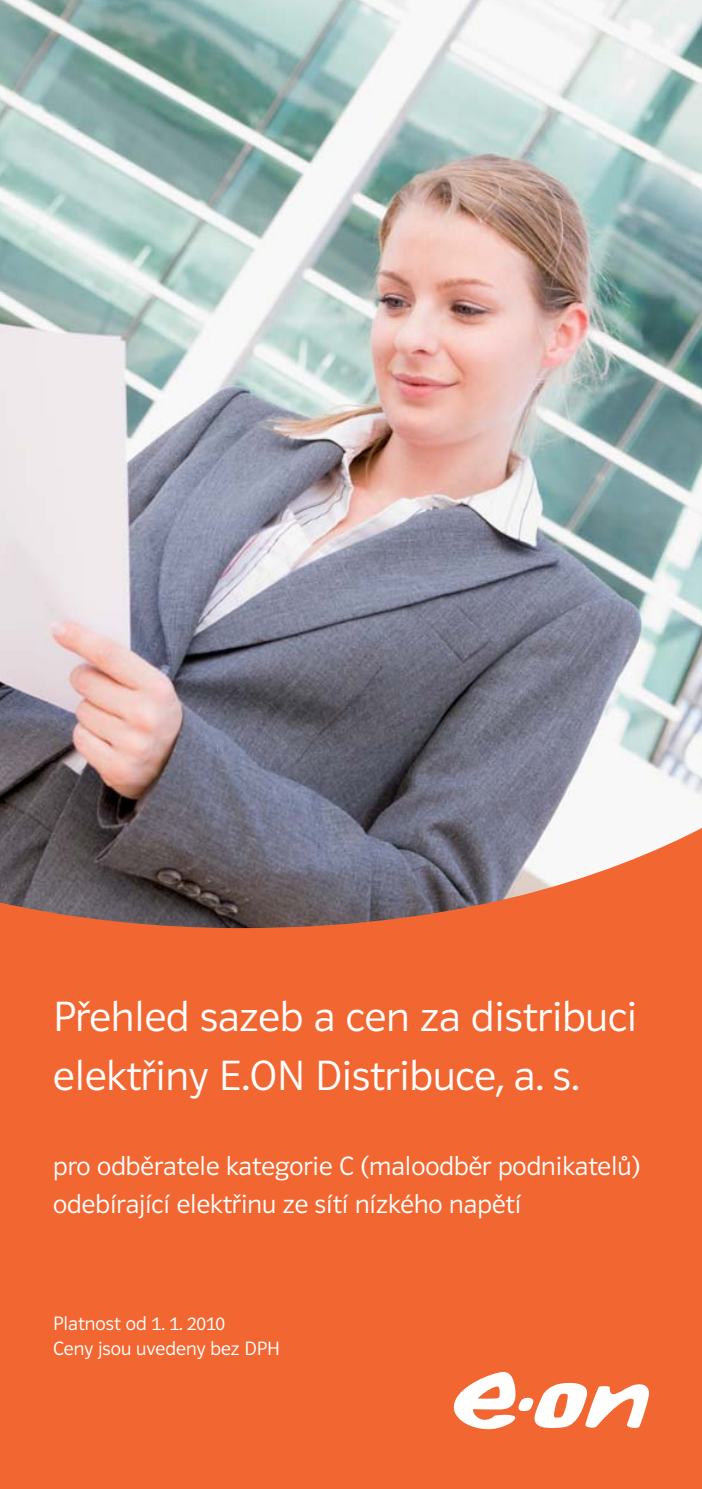
<style>
.page{position:relative;width:702px;height:1489px;background:#fff}
.page>*{position:absolute;margin:0;border:0;box-sizing:border-box;transform-origin:0 0}
.t1{font:43.75px/59.2px "Polo Ea Elf K Leicht";color:#fff}
.t2{font:27.5px/37.5px "Polo Ea Elf K Leicht";color:#fff}
.t3{font:20px/25px "Polo Ea Elf R Leicht";letter-spacing:.005em;color:#fff}
</style>
<div class="page">
<img style="left:0;top:0;width:702px;height:816px">
<svg style="left:0;top:816px;width:702px;height:672px;background:#e1673b"></svg>
<svg style="left:451px;top:1369px;width:198px;height:61px"></svg>
<h1 class="t1" style="left:53px;top:990px;width:585px">Přehled sazeb a cen za distribuci elektřiny E.ON Distribuce, a. s.</h1>
<h1 class="t2" style="left:53px;top:1149px;width:588px">pro odběratele kategorie C (maloodběr podnikatelů) odebírající elektřinu ze sítí nízkého napětí</h1>
<p class="t3" style="left:53px;top:1312px;width:228px">Platnost od 1. 1. 2010<br>Ceny jsou uvedeny bez DPH</p>
</div>
